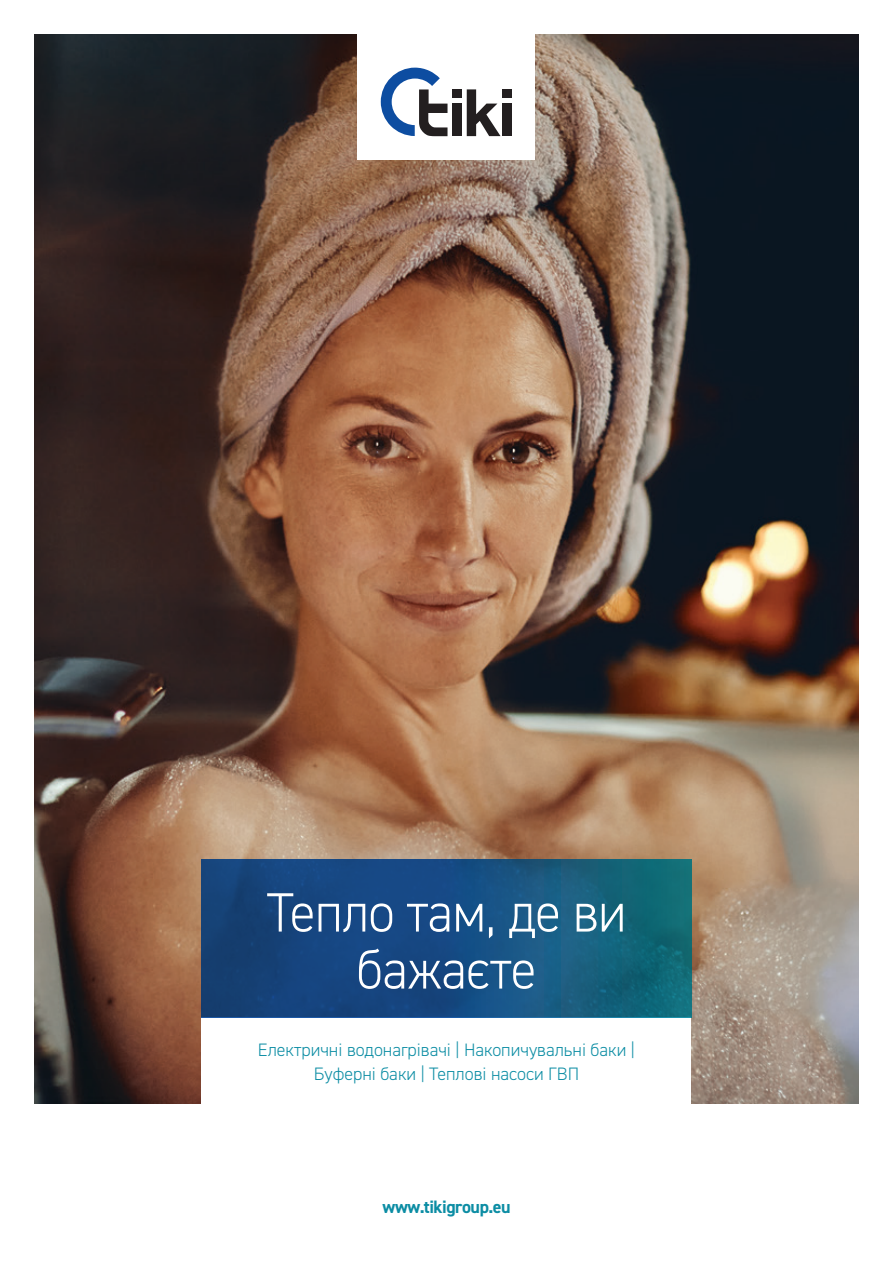
<style>
.page{position:relative;width:893px;height:1263px;background:#fff}
.page>*{position:absolute;margin:0;border:0;box-sizing:border-box;transform-origin:0 0}
.t1{font:300 55.5px/57px "DIN2014";letter-spacing:-.01em;color:#fff;text-align:center;scale:.95 1}
.t2{font:300 18px/24px "DIN2014";color:#0c8da4;text-align:center}
.t3{font:700 18px "DIN2014";letter-spacing:-.025em;color:#0c8da4}
</style>
<div class="page">
<img style="left:34px;top:34px;width:825px;height:1069px">
<div style="left:358px;top:22px;width:177px;height:137px;background:#fff"></div>
<div style="left:503px;top:89px;width:9px;height:9px;background:#231f20"></div>
<div style="left:452px;top:89px;width:10px;height:9px;background:#231f20"></div>
<div style="left:503px;top:103px;width:9px;height:33px;background:#231f20"></div>
<div style="left:452px;top:103px;width:10px;height:33px;background:#231f20"></div>
<svg style="left:467px;top:89px;width:33px;height:47px"></svg>
<svg style="left:381px;top:68px;width:66px;height:68px"></svg>
<div style="left:202px;top:1017px;width:489px;height:246px;background:#fff"></div>
<svg style="left:202px;top:860px;width:489px;height:157px;background:#16507e"></svg>
<h1 class="t1" style="left:267px;top:884px;width:380px">Тепло там, де ви бажаєте</h1>
<p class="t2" style="left:258px;top:1037px;width:379px">Електричні водонагрівачі | Накопичувальні баки |<br>Буферні баки | Теплові насоси ГВП</p>
<p class="t3" style="left:382px;top:1194px;width:129px">www.tikigroup.eu</p>
</div>
